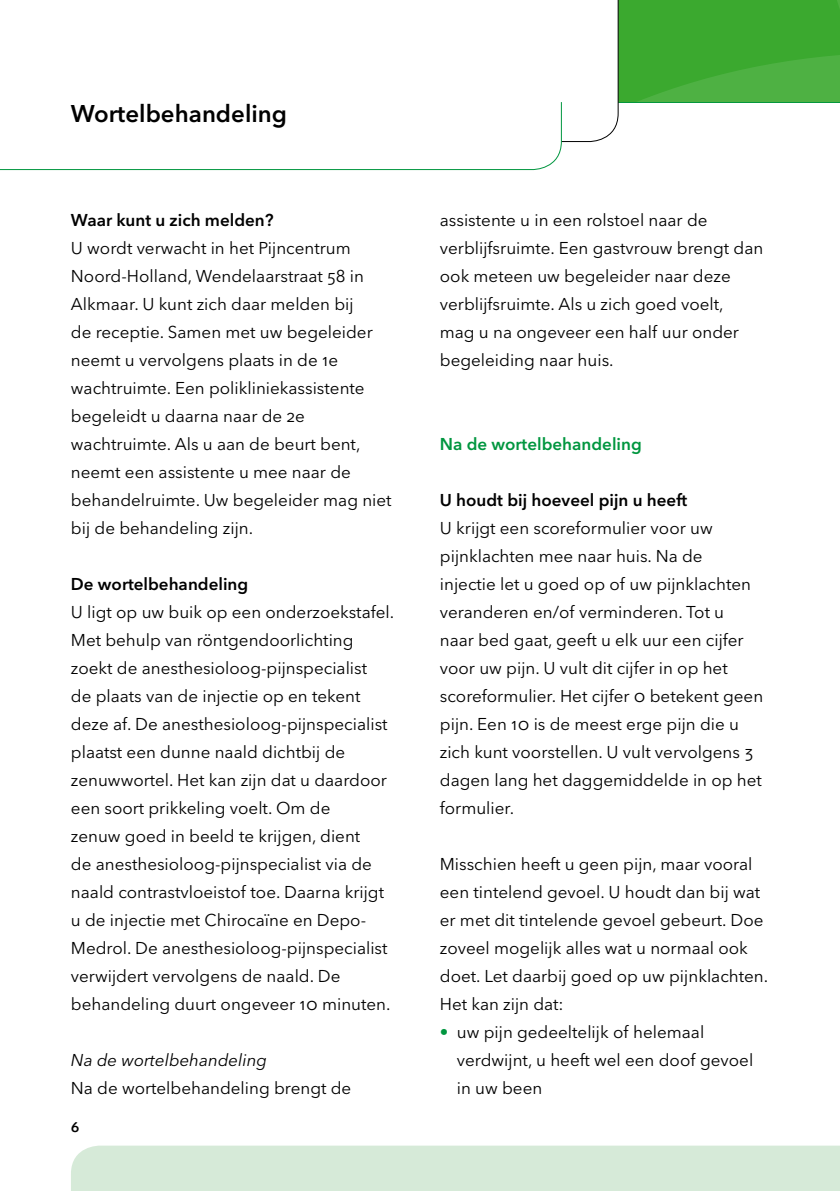
<style>
.page{position:relative;width:840px;height:1191px;background:#fff}
.page>*{position:absolute;margin:0;border:0;box-sizing:border-box;transform-origin:0 0}
.t1{font:600 24px "Avenir Next LT Pro";color:#000}
.t2{font:17px/28px "Avenir Next LT Pro";color:#000}
.t3{font:600 17px "Avenir Next LT Pro";color:#000}
.t4{font:italic 17px "Avenir Next LT Pro";color:#000}
.t5{font:600 17px "Avenir Next LT Pro";color:#00963f}
.t6{font:600 14px "Avenir Next LT Pro";color:#000}
.s1{font-family:"Helvetica Neue LT";color:#00963f}
</style>
<div class="page">
<svg style="left:0;top:0;width:839px;height:171px"></svg>
<div style="left:71px;top:1145px;width:768px;height:46px;background:#d6ead8"></div>
<h1 class="t1" style="left:71px;top:99px;width:217px">Wortelbehandeling</h1>
<p class="t3" style="left:71px;top:210px;width:204px">Waar kunt u zich melden?</p>
<p class="t2" style="left:71px;top:234px;width:322px">U wordt verwacht in het Pijncentrum Noord-Holland, Wendelaarstraat 58 in Alkmaar. U kunt zich daar melden bij<br>de receptie. Samen met uw begeleider neemt u vervolgens plaats in de 1e wachtruimte. Een polikliniekassistente begeleidt u daarna naar de 2e wachtruimte. Als u aan de beurt bent, neemt een assistente u mee naar de behandelruimte. Uw begeleider mag niet bij de behandeling zijn.</p>
<p class="t3" style="left:71px;top:574px;width:179px">De wortelbehandeling</p>
<p class="t2" style="left:71px;top:598px;width:324px">U ligt op uw buik op een onderzoekstafel.<br>Met behulp van röntgendoorlichting zoekt de anesthesioloog-pijnspecialist<br>de plaats van de injectie op en tekent deze af. De anesthesioloog-pijnspecialist plaatst een dunne naald dichtbij de zenuwwortel. Het kan zijn dat u daardoor een soort prikkeling voelt. Om de<br>zenuw goed in beeld te krijgen, dient<br>de anesthesioloog-pijnspecialist via de naald contrastvloeistof toe. Daarna krijgt u de injectie met Chirocaïne en Depo-Medrol. De anesthesioloog-pijnspecialist verwijdert vervolgens de naald. De behandeling duurt ongeveer 10 minuten.</p>
<p class="t4" style="left:71px;top:1050px;width:198px">Na de wortelbehandeling</p>
<p class="t2" style="left:71px;top:1074px;width:282px">Na de wortelbehandeling brengt de</p>
<p class="t6" style="left:71px;top:1118px;width:10px">6</p>
<p class="t2" style="left:439px;top:206px;width:325px">assistente u in een rolstoel naar de verblijfsruimte. Een gastvrouw brengt dan ook meteen uw begeleider naar deze verblijfsruimte. Als u zich goed voelt,<br>mag u na ongeveer een half uur onder begeleiding naar huis.</p>
<p class="t5" style="left:439px;top:434px;width:203px">Na de wortelbehandeling</p>
<p class="t3" style="left:439px;top:490px;width:249px">U houdt bij hoeveel pijn u heeft</p>
<p class="t2" style="left:439px;top:514px;width:325px">U krijgt een scoreformulier voor uw pijnklachten mee naar huis. Na de<br>injectie let u goed op of uw pijnklachten veranderen en/of verminderen. Tot u<br>naar bed gaat, geeft u elk uur een cijfer voor uw pijn. U vult dit cijfer in op het scoreformulier. Het cijfer 0 betekent geen pijn. Een 10 is de meest erge pijn die u zich kunt voorstellen. U vult vervolgens 3 dagen lang het daggemiddelde in op het formulier.</p>
<p class="t2" style="left:439px;top:850px;width:330px">Misschien heeft u geen pijn, maar vooral een tintelend gevoel. U houdt dan bij wat er met dit tintelende gevoel gebeurt. Doe zoveel mogelijk alles wat u normaal ook doet. Let daarbij goed op uw pijnklachten.<br>Het kan zijn dat:</p>
<p class="t2" style="left:456px;top:1018px;width:298px;text-indent:-17px"><span class="s1">•</span> uw pijn gedeeltelijk of helemaal verdwijnt, u heeft wel een doof gevoel in uw been</p>
</div>
